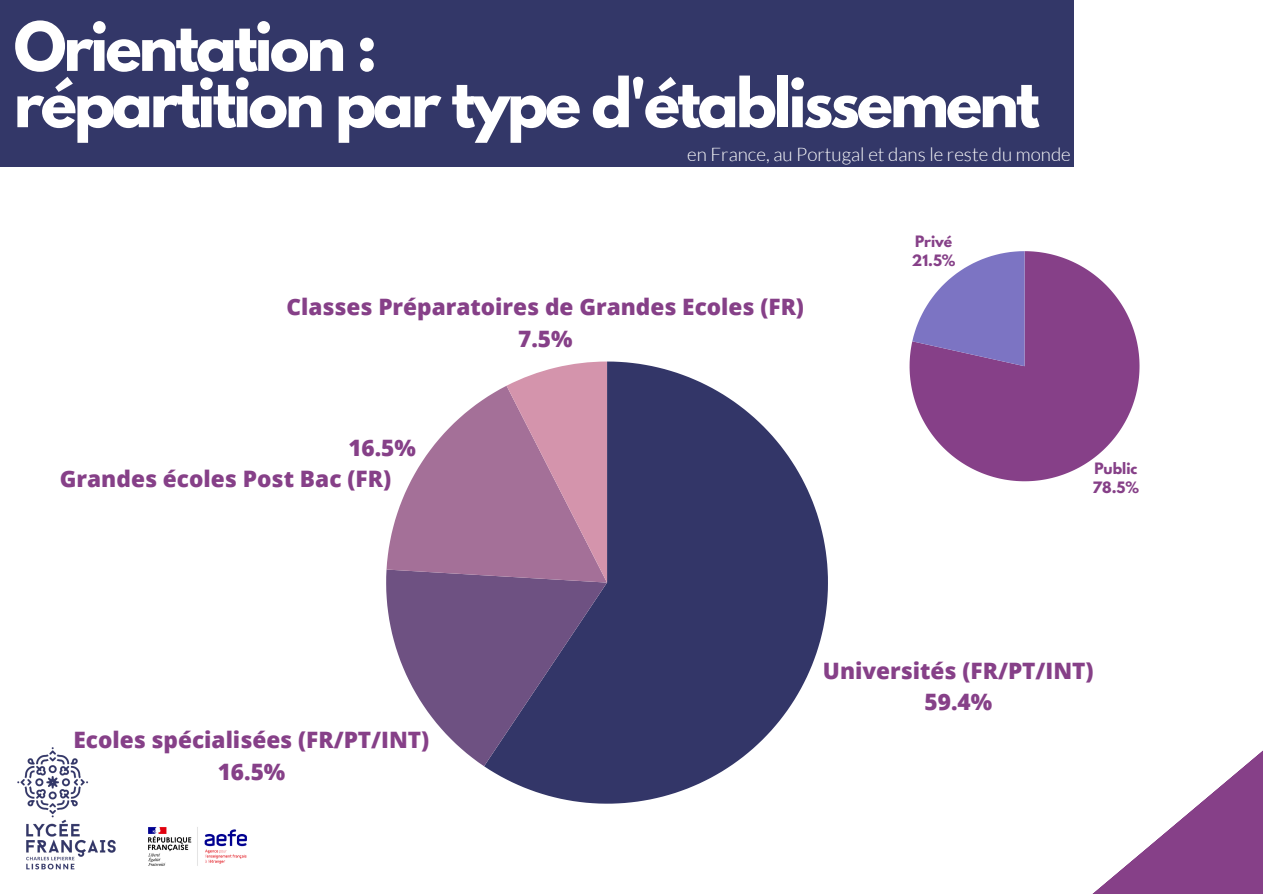
<style>
.page{position:relative;width:1263px;height:894px;background:#fff}
.page>*{position:absolute;margin:0;border:0;box-sizing:border-box;transform-origin:0 0}
.t1{font:700 60px/56.2px "League Spartan";letter-spacing:-.05em;color:#fff}
.t2{font:800 22.65px/32.1px "Open Sans";color:#864088;text-align:center}
.t3{font:300 18.75px "Lato";color:#fff}
.t4{font:700 13.95px/18.8px "League Spartan";color:#864088}
</style>
<div class="page">
<div style="left:0;top:0;width:1073px;height:166px;background:#333768"></div>
<svg style="left:909px;top:251px;width:230px;height:230px;fill:#864088"></svg>
<svg style="left:912px;top:251px;width:112px;height:115px"></svg>
<svg style="left:484px;top:361px;width:344px;height:442px;fill:#333668"></svg>
<svg style="left:386px;top:361px;width:221px;height:405px"></svg>
<img style="left:17px;top:747px;width:99px;height:123px">
<img style="left:148px;top:827px;width:99px;height:39px">
<svg style="left:1094px;top:750px;width:169px;height:143px"></svg>
<h1 class="t1" style="left:14px;top:26px;width:1027px">Orientation :<br>répartition par type d'établissement</h1>
<p class="t3" style="left:687px;top:142px;width:385px">en France, au Portugal et dans le reste du monde</p>
<p class="t2" style="left:286px;top:290px;width:519px">Classes Préparatoires de Grandes Ecoles (FR)<br>7.5%</p>
<p class="t2" style="left:348px;top:431px;width:69px">16.5%</p>
<p class="t2" style="left:60px;top:462px;width:333px">Grandes écoles Post Bac (FR)</p>
<p class="t4" style="left:912px;top:234px;width:45px">Privé<br>21.5%</p>
<p class="t4" style="left:1093px;top:461px;width:48px">Public<br>78.5%</p>
<p class="t2" style="left:73px;top:722px;width:357px">Ecoles spécialisées (FR/PT/INT)<br>16.5%</p>
<p class="t2" style="left:823px;top:654px;width:272px;line-height:31.2px">Universités (FR/PT/INT)<br>59.4%</p>
</div>
